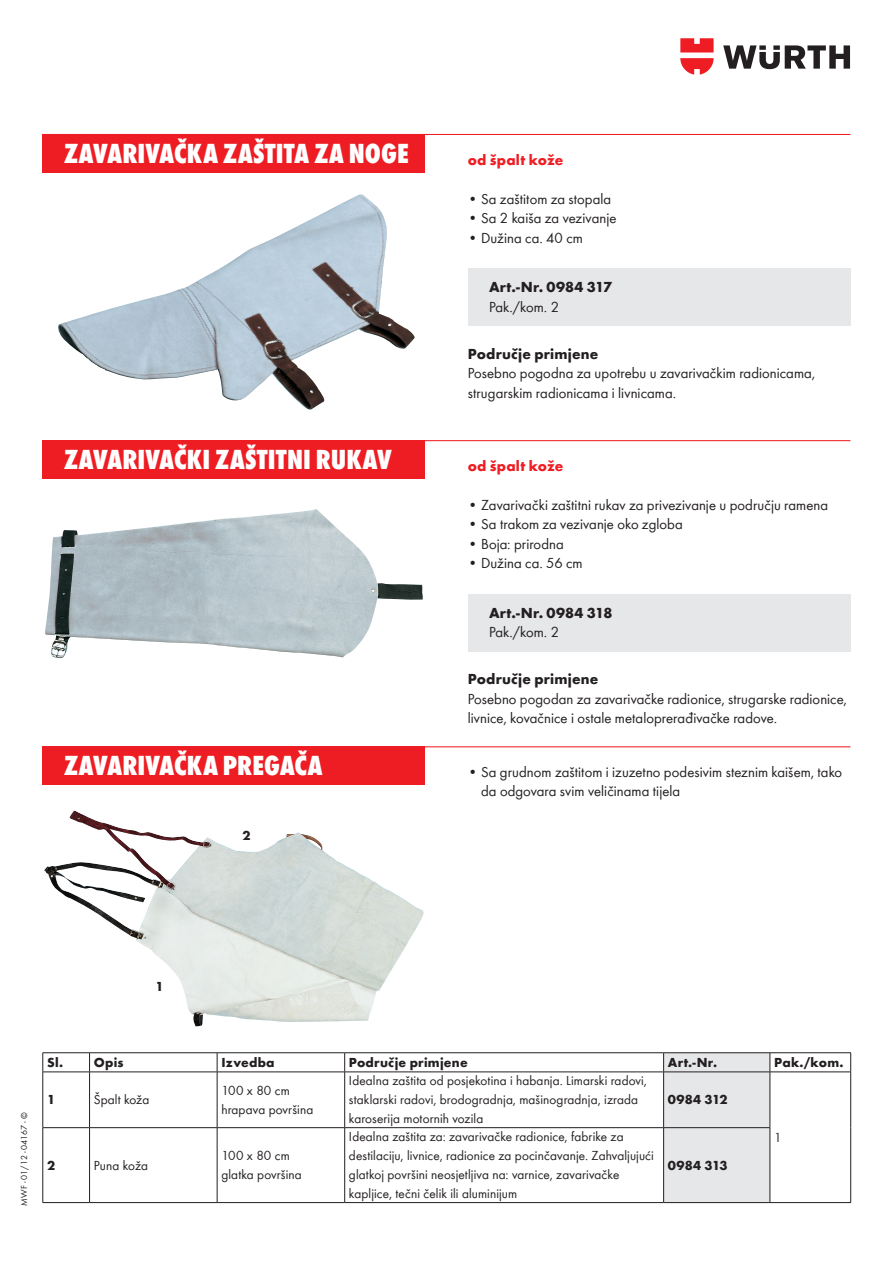
<style>
.page{position:relative;width:893px;height:1263px;background:#fff}
.page>*{position:absolute;margin:0;border:0;box-sizing:border-box;transform-origin:0 0}
.t1{font:800 condensed 28.5px "Wuerth";letter-spacing:.005em;color:#fff}
.t2{font:15px/19.5px "Wuerth";letter-spacing:.005em;color:#231f20}
.t3{font:700 15px "Wuerth";letter-spacing:.015em;color:#231f20}
.t4{font:700 15px "Wuerth";letter-spacing:.01em;color:#ee1d23}
.t5{font:13.5px/19.2px "Wuerth";letter-spacing:.01em;color:#231f20}
.t6{font:700 13.5px "Wuerth";letter-spacing:.015em;color:#231f20}
.t7{font:9px "Wuerth";color:#231f20}
</style>
<div class="page">
<svg style="left:723px;top:45px;width:127px;height:24px"></svg>
<svg style="left:680px;top:38px;width:34px;height:37px"></svg>
<hr style="left:43px;top:134px;width:807px;height:1px;background:#ee1d23">
<div style="left:43px;top:134px;width:382px;height:38px;background:#ee1d23"></div>
<hr style="left:43px;top:440px;width:807px;height:1px;background:#ee1d23">
<div style="left:43px;top:440px;width:382px;height:38px;background:#ee1d23"></div>
<hr style="left:43px;top:746px;width:807px;height:1px;background:#ee1d23">
<div style="left:43px;top:746px;width:382px;height:38px;background:#ee1d23"></div>
<div style="left:468px;top:268px;width:382px;height:58px;background:#e6e7e9"></div>
<div style="left:468px;top:594px;width:382px;height:57px;background:#e6e7e9"></div>
<hr style="left:43px;top:1052px;width:47px;height:1px;background:#231f20">
<svg style="left:43px;top:1053px;width:1px;height:18px"></svg>
<hr style="left:90px;top:1052px;width:127px;height:1px;background:#231f20">
<svg style="left:89px;top:1053px;width:1px;height:18px"></svg>
<hr style="left:217px;top:1052px;width:128px;height:1px;background:#231f20">
<svg style="left:217px;top:1053px;width:1px;height:18px"></svg>
<hr style="left:345px;top:1052px;width:319px;height:1px;background:#231f20">
<svg style="left:344px;top:1053px;width:1px;height:18px"></svg>
<hr style="left:664px;top:1052px;width:106px;height:1px;background:#231f20">
<hr style="left:770px;top:1052px;width:81px;height:1px;background:#231f20">
<div style="left:663px;top:1053px;width:108px;height:149px;background:#e6e7e9"></div>
<svg style="left:850px;top:1053px;width:1px;height:18px"></svg>
<hr style="left:43px;top:1071px;width:47px;height:1px;background:#231f20">
<hr style="left:43px;top:1072px;width:1px;height:55px;background:#231f20">
<hr style="left:90px;top:1071px;width:127px;height:1px;background:#231f20">
<hr style="left:89px;top:1072px;width:1px;height:55px;background:#231f20">
<hr style="left:217px;top:1071px;width:128px;height:1px;background:#231f20">
<hr style="left:217px;top:1072px;width:1px;height:55px;background:#231f20">
<hr style="left:345px;top:1071px;width:319px;height:1px;background:#231f20">
<hr style="left:344px;top:1072px;width:1px;height:55px;background:#231f20">
<hr style="left:664px;top:1071px;width:106px;height:1px;background:#231f20">
<hr style="left:663px;top:1072px;width:1px;height:55px;background:#231f20">
<hr style="left:770px;top:1071px;width:81px;height:1px;background:#231f20">
<hr style="left:770px;top:1072px;width:1px;height:55px;background:#231f20">
<hr style="left:850px;top:1072px;width:1px;height:56px;background:#231f20">
<hr style="left:43px;top:1127px;width:47px;height:1px;background:#231f20">
<hr style="left:43px;top:1128px;width:1px;height:74px;background:#231f20">
<hr style="left:90px;top:1127px;width:127px;height:1px;background:#231f20">
<hr style="left:89px;top:1128px;width:1px;height:74px;background:#231f20">
<hr style="left:217px;top:1127px;width:128px;height:1px;background:#231f20">
<hr style="left:217px;top:1128px;width:1px;height:74px;background:#231f20">
<hr style="left:345px;top:1127px;width:319px;height:1px;background:#231f20">
<hr style="left:344px;top:1128px;width:1px;height:74px;background:#231f20">
<hr style="left:664px;top:1127px;width:106px;height:1px;background:#231f20">
<hr style="left:663px;top:1128px;width:1px;height:74px;background:#231f20">
<hr style="left:770px;top:1128px;width:1px;height:74px;background:#231f20">
<hr style="left:850px;top:1128px;width:1px;height:74px;background:#231f20">
<hr style="left:43px;top:1202px;width:47px;height:1px;background:#231f20">
<hr style="left:90px;top:1202px;width:127px;height:1px;background:#231f20">
<hr style="left:217px;top:1202px;width:128px;height:1px;background:#231f20">
<hr style="left:345px;top:1202px;width:319px;height:1px;background:#231f20">
<hr style="left:664px;top:1202px;width:106px;height:1px;background:#231f20">
<hr style="left:770px;top:1202px;width:81px;height:1px;background:#231f20">
<img style="left:58px;top:194px;width:357px;height:216px">
<img style="left:45px;top:509px;width:378px;height:149px">
<img style="left:44px;top:811px;width:380px;height:215px">
<h1 class="t1" style="left:64px;top:133px;width:347px">ZAVARIVAČKA ZAŠTITA ZA NOGE</h1>
<h1 class="t1" style="left:64px;top:439px;width:330px">ZAVARIVAČKI ZAŠTITNI RUKAV</h1>
<h1 class="t1" style="left:64px;top:745px;width:260px">ZAVARIVAČKA PREGAČA</h1>
<p class="t6" style="left:242px;top:825px;width:10px">2</p>
<p class="t4" style="left:468px;top:149px;width:97px">od špalt kože</p>
<p class="t2" style="left:468px;top:188px;width:145px">• Sa zaštitom za stopala</p>
<p class="t2" style="left:468px;top:208px;width:150px">• Sa 2 kaiša za vezivanje</p>
<p class="t2" style="left:468px;top:227px;width:117px">• Dužina ca. 40 cm</p>
<p class="t3" style="left:489px;top:276px;width:125px">Art.-Nr. 0984 317</p>
<p class="t2" style="left:489px;top:296px;width:71px">Pak./kom. 2</p>
<p class="t3" style="left:468px;top:343px;width:132px">Područje primjene</p>
<p class="t2" style="left:468px;top:363px;width:349px">Posebno pogodna za upotrebu u zavarivačkim radionicama, strugarskim radionicama i livnicama.</p>
<p class="t4" style="left:468px;top:455px;width:97px">od špalt kože</p>
<p class="t2" style="left:468px;top:494px;width:362px">• Zavarivački zaštitni rukav za privezivanje u području ramena</p>
<p class="t2" style="left:468px;top:514px;width:216px">• Sa trakom za vezivanje oko zgloba</p>
<p class="t2" style="left:468px;top:533px;width:98px">• Boja: prirodna</p>
<p class="t2" style="left:468px;top:553px;width:116px">• Dužina ca. 56 cm</p>
<p class="t3" style="left:489px;top:602px;width:125px">Art.-Nr. 0984 318</p>
<p class="t2" style="left:489px;top:622px;width:71px">Pak./kom. 2</p>
<p class="t3" style="left:468px;top:668px;width:132px">Područje primjene</p>
<p class="t2" style="left:468px;top:688px;width:381px">Posebno pogodan za zavarivačke radionice, strugarske radionice, livnice, kovačnice i ostale metaloprerađivačke radove.</p>
<p class="t2" style="left:481px;top:761px;width:363px;text-indent:-13px">• Sa grudnom zaštitom i izuzetno podesivim steznim kaišem, tako da odgovara svim veličinama tijela</p>
<p class="t6" style="left:156px;top:976px;width:10px">1</p>
<p class="t7" style="left:18px;top:1205px;width:95px;rotate:-90deg">MWF - 01/12 - 04167 - ©</p>
<p class="t6" style="left:47px;top:1052px;width:78px">Sl. Opis</p>
<p class="t6" style="left:221px;top:1052px;width:55px">Izvedba</p>
<p class="t6" style="left:349px;top:1052px;width:120px">Područje primjene</p>
<p class="t6" style="left:668px;top:1052px;width:51px">Art.-Nr.</p>
<p class="t6" style="left:774px;top:1052px;width:71px">Pak./kom.</p>
<p class="t6" style="left:47px;top:1090px;width:10px">1</p>
<p class="t5" style="left:94px;top:1089px;width:57px">Špalt koža</p>
<p class="t5" style="left:221px;top:1080px;width:93px">100 x 80 cm hrapava površina</p>
<p class="t5" style="left:349px;top:1070px;width:300px">Idealna zaštita od posjekotina i habanja. Limarski radovi, staklarski radovi, brodogradnja, mašinogradnja, izrada karoserija motornih vozila</p>
<p class="t6" style="left:668px;top:1090px;width:61px">0984 312</p>
<p class="t6" style="left:47px;top:1155px;width:10px">2</p>
<p class="t5" style="left:94px;top:1155px;width:56px">Puna koža</p>
<p class="t5" style="left:221px;top:1145px;width:82px">100 x 80 cm glatka površina</p>
<p class="t5" style="left:349px;top:1126px;width:306px">Idealna zaštita za: zavarivačke radionice, fabrike za destilaciju, livnice, radionice za pocinčavanje. Zahvaljujući glatkoj površini neosjetljiva na: varnice, zavarivačke kapljice, tečni čelik ili aluminijum</p>
<p class="t6" style="left:668px;top:1155px;width:61px">0984 313</p>
<p class="t5" style="left:774px;top:1127px;width:9px">1</p>
</div>
